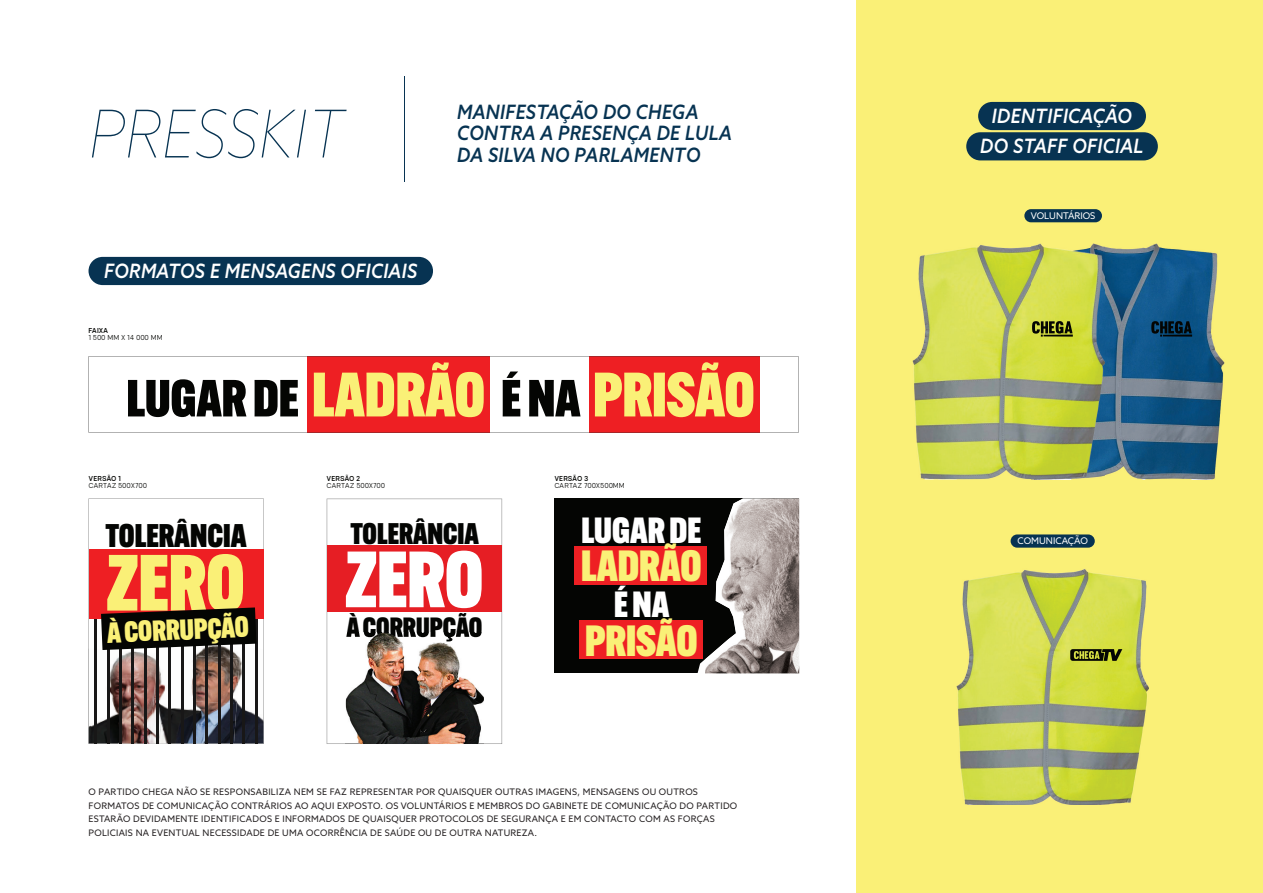
<style>
.page{position:relative;width:1263px;height:893px;background:#fff}
.page>*{position:absolute;margin:0;border:0;box-sizing:border-box;transform-origin:0 0}
.t1{font:900 77.85px "Alternate Gothic Cond ATF";color:#faf077}
.t2{font:900 77.85px "Alternate Gothic Cond ATF";color:#fff}
.t3{font:italic 100 66px "Azo Sans";color:#073352;scale:.91 1}
.t4{font:900 61.35px "Alternate Gothic Cond ATF";color:#faf077}
.t5{font:900 42.75px "Alternate Gothic Cond ATF";color:#faf077}
.t6{font:900 35.55px "Alternate Gothic Cond ATF";color:#fff}
.t7{font:900 32.1px "Alternate Gothic Cond ATF";color:#040503}
.t8{font:900 29.25px "Alternate Gothic Cond ATF";color:#040503}
.t9{font:900 28.5px "Alternate Gothic Cond ATF";color:#faf077}
.t10{font:900 27.3px "Alternate Gothic Cond ATF";color:#040503}
.t11{font:italic 500 19.8px/21.6px "Azo Sans";letter-spacing:.02em;color:#073352;scale:.91 1}
.t12{font:italic 500 19.8px/30px "Azo Sans";letter-spacing:.02em;color:#fff;text-align:center;scale:.91 1}
.t13{font:9.15px "Azo Sans";color:#fff}
.t14{font:9px/13.5px "Azo Sans";letter-spacing:.03em;color:#231f20}
.t15{font:300 7.2px "Nominee";letter-spacing:-.025em;color:#040503;scale:.9 1}
.t16{font:500 7.2px "Nominee";color:#040503;scale:.9 1}
.s1{font-size:51px;color:#040503}
</style>
<div class="page">
<div style="left:856px;top:0;width:407px;height:893px;background:#faf077"></div>
<svg style="left:89px;top:499px;width:175px;height:245px"></svg>
<div style="left:554px;top:499px;width:245px;height:174px;background:#040503"></div>
<svg style="left:697px;top:620px;width:8px;height:53px"></svg>
<div style="left:574px;top:546px;width:133px;height:39px;background:#ee1f23"></div>
<div style="left:579px;top:620px;width:123px;height:38px;background:#ee1f23"></div>
<img style="left:705px;top:499px;width:94px;height:174px">
<img style="left:705px;top:546px;width:2px;height:39px">
<svg style="left:327px;top:499px;width:175px;height:245px"></svg>
<div style="left:327px;top:546px;width:175px;height:66px;background:#e61e24"></div>
<img style="left:346px;top:633px;width:138px;height:111px">
<img style="left:346px;top:633px;width:136px;height:8px">
<svg style="left:89px;top:356px;width:709px;height:77px"></svg>
<div style="left:89px;top:257px;width:344px;height:28px;background:#073352;border-radius:14px"></div>
<div style="left:978px;top:102px;width:168px;height:28px;background:#073352;border-radius:14px"></div>
<div style="left:966px;top:132px;width:192px;height:28px;background:#073352;border-radius:14px"></div>
<img style="left:912px;top:243px;width:312px;height:236px">
<svg style="left:1151px;top:321px;width:41px;height:16px"></svg>
<div style="left:1024px;top:209px;width:78px;height:13px;background:#073352;border-radius:7px"></div>
<img style="left:956px;top:569px;width:193px;height:236px">
<svg style="left:1070px;top:649px;width:52px;height:12px"></svg>
<div style="left:1010px;top:534px;width:85px;height:14px;background:#073352;border-radius:7px"></div>
<hr style="left:404px;top:77px;width:1px;height:105px;background:#073352">
<img style="left:1031px;top:243px;width:74px;height:236px">
<hr style="left:1043px;top:335px;width:30px;height:2px;background:#040503">
<svg style="left:1032px;top:321px;width:40px;height:16px"></svg>
<h2 class="t3" style="left:89px;top:91px;width:283px">PRESSKIT</h2>
<h3 class="t11" style="left:457px;top:100px;width:303px">MANIFESTAÇÃO DO CHEGA<br>CONTRA A PRESENÇA DE LULA<br>DA SILVA NO PARLAMENTO</h3>
<h3 class="t12" style="left:104px;top:256px;width:345px">FORMATOS E MENSAGENS OFICIAIS</h3>
<p class="t16" style="left:89px;top:326px;width:24px">FAIXA</p>
<p class="t15" style="left:89px;top:333px;width:84px">1 500 MM X 14 000 MM</p>
<h3 class="t4" style="left:127px;top:357px;width:630px"><span class="s1">LUGAR DE</span> LADRÃO <span class="s1">É NA</span> PRISÃO</h3>
<p class="t16" style="left:89px;top:474px;width:37px">VERSÃO 1</p>
<p class="t15" style="left:89px;top:481px;width:67px">CARTAZ 500X700</p>
<h3 class="t7" style="left:105px;top:516px;width:143px">TOLERÂNCIA</h3>
<h1 class="t1" style="left:107px;top:535px;width:139px">ZERO</h1>
<h3 class="t9" style="left:106px;top:615px;width:144px;rotate:-2deg">À CORRUPÇÃO</h3>
<p class="t16" style="left:327px;top:474px;width:39px">VERSÃO 2</p>
<p class="t15" style="left:327px;top:481px;width:67px">CARTAZ 500X700</p>
<h3 class="t8" style="left:350px;top:516px;width:130px">TOLERÂNCIA</h3>
<h1 class="t2" style="left:345px;top:532px;width:139px">ZERO</h1>
<h3 class="t10" style="left:346px;top:610px;width:138px">À CORRUPÇÃO</h3>
<p class="t16" style="left:554px;top:474px;width:39px">VERSÃO 3</p>
<p class="t15" style="left:554px;top:481px;width:80px">CARTAZ 700X500MM</p>
<h3 class="t6" style="left:581px;top:508px;width:121px">LUGAR DE</h3>
<h3 class="t5" style="left:581px;top:540px;width:122px">LADRÃO</h3>
<h3 class="t6" style="left:614px;top:583px;width:57px">É NA</h3>
<h3 class="t5" style="left:585px;top:614px;width:114px">PRISÃO</h3>
<p class="t14" style="left:89px;top:785px;width:650px">O PARTIDO CHEGA NÃO SE RESPONSABILIZA NEM SE FAZ REPRESENTAR POR QUAISQUER OUTRAS IMAGENS, MENSAGENS OU OUTROS FORMATOS DE COMUNICAÇÃO CONTRÁRIOS AO AQUI EXPOSTO. OS VOLUNTÁRIOS E MEMBROS DO GABINETE DE COMUNICAÇÃO DO PARTIDO ESTARÃO DEVIDAMENTE IDENTIFICADOS E INFORMADOS DE QUAISQUER PROTOCOLOS DE SEGURANÇA E EM CONTACTO COM AS FORÇAS POLICIAIS NA EVENTUAL NECESSIDADE DE UMA OCORRÊNCIA DE SAÚDE OU DE OUTRA NATUREZA.</p>
<h3 class="t12" style="left:980px;top:101px;width:181px">IDENTIFICAÇÃO<br>DO STAFF OFICIAL</h3>
<p class="t13" style="left:1031px;top:210px;width:66px">VOLUNTÁRIOS</p>
<p class="t13" style="left:1017px;top:535px;width:72px">COMUNICAÇÃO</p>
</div>
